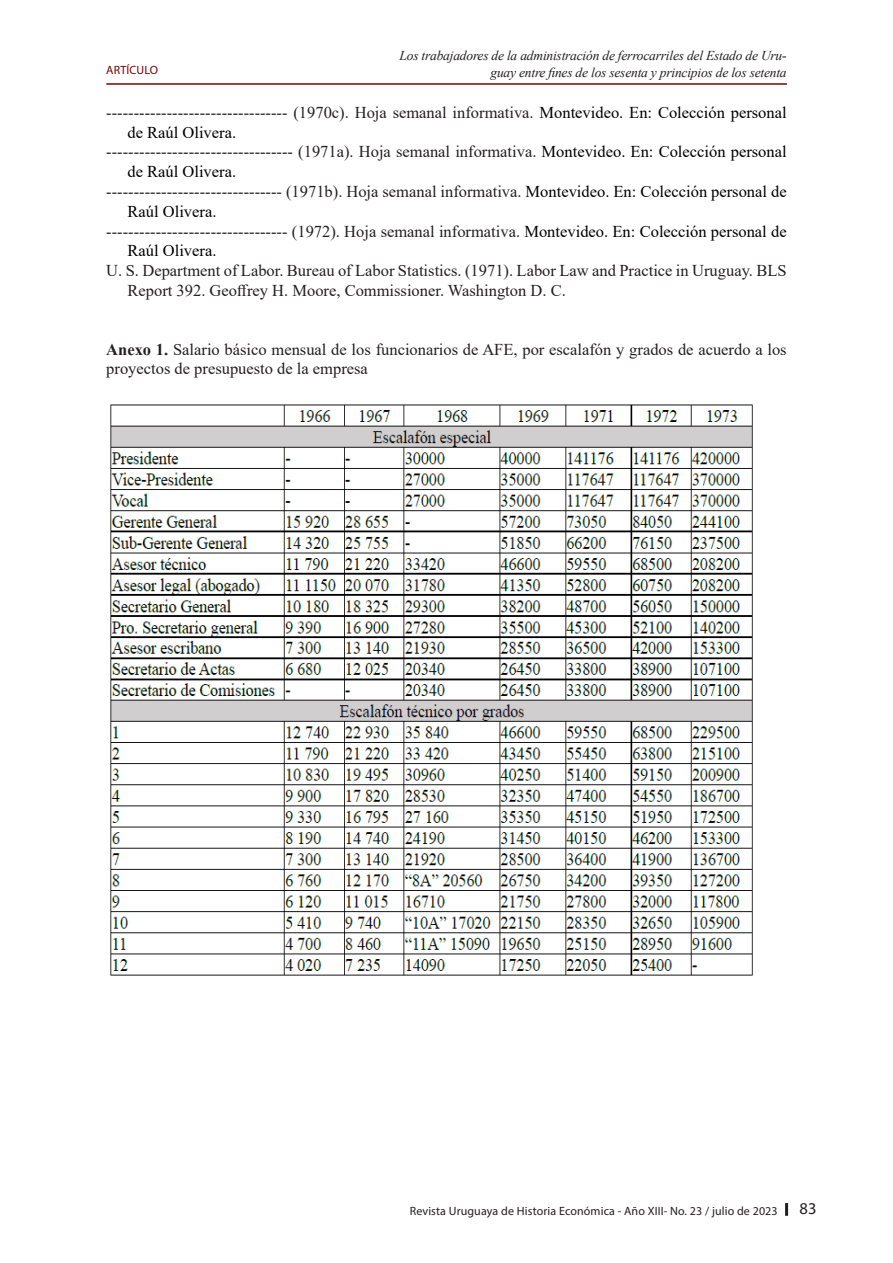
<style>
.page{position:relative;width:893px;height:1263px;background:#fff}
.page>*{position:absolute;margin:0;border:0;box-sizing:border-box;transform-origin:0 0}
.Body_Text{font:16.5px/19.8px "Times New Roman";color:#231f20}
.t1{font:16.5px "Myriad Pro";color:#231f20}
.t2{font:italic 13.5px/16.2px "Times New Roman";letter-spacing:-.015em;color:#231f20;text-align:right}
.t3{font:12px "Myriad Pro";letter-spacing:.01em;color:#231f20}
.t4{font:12px "Myriad Pro";letter-spacing:.01em;color:#7a0406}
.s1{color:#000}
.s2{font-weight:700}
</style>
<div class="page">
<svg style="left:785px;top:1203px;width:3px;height:13px"></svg>
<hr style="left:106px;top:83px;width:681px;height:2px;background:#7a0406">
<img style="left:110px;top:404px;width:643px;height:572px">
<p class="t4" style="left:106px;top:62px;width:53px">ARTÍCULO</p>
<p class="t2" style="left:399px;top:47px;width:389px">Los trabajadores de la administración de ferrocarriles del Estado de Uru&shy;guay entre fines de los sesenta y principios de los setenta</p>
<p class="Body_Text" style="left:128px;top:102px;width:661px;text-indent:-21px">--------------------------------- (1970c). Hoja semanal informativa. <span class="s1">Montevideo. En: Colección personal de Raúl Olivera.</span></p>
<p class="Body_Text" style="left:128px;top:141px;width:661px;text-indent:-21px">---------------------------------- (1971a). Hoja semanal informativa. <span class="s1">Montevideo. En: Colección personal de Raúl Olivera.</span></p>
<p class="Body_Text" style="left:128px;top:181px;width:661px;text-indent:-21px">-------------------------------- (1971b). Hoja semanal informativa. <span class="s1">Montevideo. En: Colección personal de<br>Raúl Olivera.</span></p>
<p class="Body_Text" style="left:128px;top:221px;width:661px;text-indent:-21px">--------------------------------- (1972). Hoja semanal informativa. <span class="s1">Montevideo. En: Colección personal de<br>Raúl Olivera.</span></p>
<p class="Body_Text" style="left:128px;top:260px;width:661px;text-indent:-21px">U. S. Department of Labor. Bureau of Labor Statistics. (1971). Labor Law and Practice in Uruguay. BLS<br>Report 392. Geoffrey H. Moore, Commissioner. Washington D. C.</p>
<p class="Body_Text" style="left:106px;top:339px;width:682px;line-height:18.9px"><span class="s2">Anexo 1.</span> Salario básico mensual de los funcionarios de AFE, por escalafón y grados de acuerdo a los proyectos de presupuesto de la empresa</p>
<p class="t3" style="left:410px;top:1203px;width:369px">Revista Uruguaya de Historia Económica - Año XIII- No. 23 / julio de 2023</p>
<p class="t1" style="left:800px;top:1198px;width:18px">83</p>
</div>
